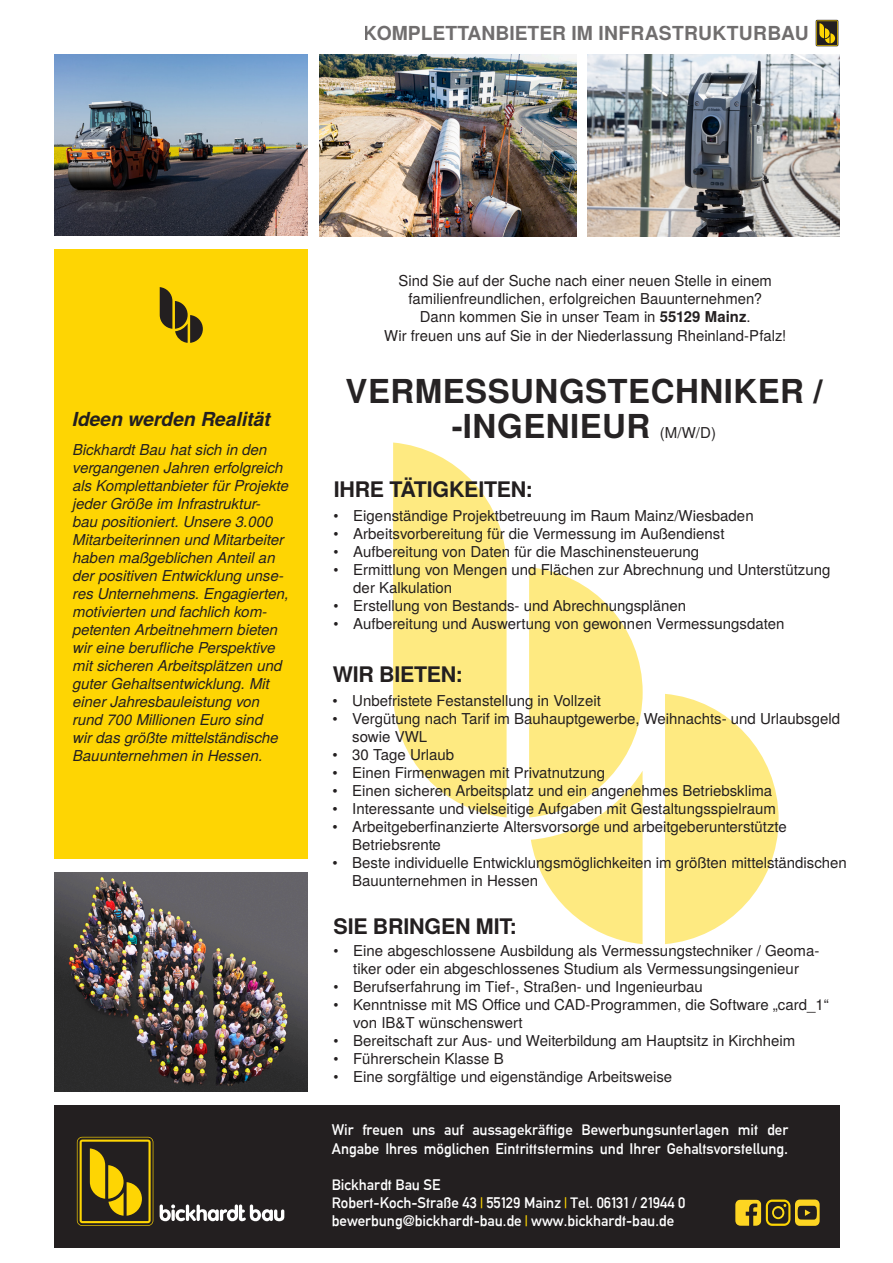
<style>
.page{position:relative;width:893px;height:1263px;background:#fff}
.page>*{position:absolute;margin:0;border:0;box-sizing:border-box;transform-origin:0 0}
.t1{font:700 33px/34.5px "Te X Gyre Heros";letter-spacing:.015em;color:#262324;text-align:center}
.t2{font:700 21.45px "Te X Gyre Heros";letter-spacing:-.01em;color:#231f20}
.t3{font:700 19.35px "Te X Gyre Heros";color:#231f20}
.t4{font:italic 700 19.35px "Te X Gyre Heros";color:#231f20}
.t5{font:15px/18px "Te X Gyre Heros";color:#231f20}
.t6{font:italic 15px/18px "Te X Gyre Heros";color:#231f20}
.t7{font:15px/18px "Alte DIN1451 Mittelschrift";color:#fff}
.s1{font-weight:700}
.s2{font-weight:400;font-size:15px}
.s3{font-size:16.5px}
.s4{color:#fed503}
</style>
<div class="page">
<svg style="left:531px;top:817px;width:112px;height:127px"></svg>
<svg style="left:665px;top:694px;width:114px;height:250px"></svg>
<svg style="left:393px;top:442px;width:250px;height:375px;fill:#feea81"></svg>
<img style="left:588px;top:55px;width:252px;height:182px">
<img style="left:319px;top:55px;width:258px;height:182px">
<div style="left:54px;top:250px;width:253px;height:609px;background:#fed503"></div>
<img style="left:54px;top:873px;width:253px;height:219px">
<svg style="left:160px;top:288px;width:43px;height:55px"></svg>
<svg style="left:816px;top:20px;width:22px;height:26px"></svg>
<svg style="left:816px;top:21px;width:22px;height:25px"></svg>
<img style="left:54px;top:54px;width:253px;height:182px">
<div style="left:54px;top:1106px;width:786px;height:142px;background:#231f20"></div>
<svg style="left:77px;top:1137px;width:76px;height:89px"></svg>
<svg style="left:160px;top:1204px;width:124px;height:17px"></svg>
<svg style="left:735px;top:1199px;width:85px;height:27px"></svg>
<p class="t3" style="left:364px;top:18px;width:446px">KOMPLETTANBIETER IM INFRASTRUKTURBAU</p>
<p class="t4" style="left:72px;top:405px;width:200px">Ideen werden Realität</p>
<p class="t6" style="left:73px;top:439px;width:217px">Bickhardt Bau hat sich in den vergangenen Jahren erfolgreich als Komplettanbieter für Projekte jeder Größe im Infrastruktur&shy;bau positioniert. Unsere 3.000<br>Mitarbeiterinnen und Mitarbeiter haben maßgeblichen Anteil an der positiven Entwicklung unse&shy;res Unternehmens. Engagierten, motivierten und fachlich kom&shy;petenten Arbeitnehmern bieten wir eine berufliche Perspektive mit sicheren Arbeitsplätzen und guter Gehaltsentwicklung. Mit einer Jahresbauleistung von rund 700 Millionen Euro sind<br>wir das größte mittelständische<br>Bauunternehmen in Hessen.</p>
<p class="t5" style="left:399px;top:270px;width:375px;text-align:center">Sind Sie auf der Suche nach einer neuen Stelle in einem familienfreundlichen, erfolgreichen Bauunternehmen?<br>Dann kommen Sie in unser Team in <span class="s1">55129 Mainz</span>.</p>
<p class="t5" style="left:384px;top:326px;width:404px">Wir freuen uns auf Sie in der Niederlassung Rheinland-Pfalz!</p>
<h1 class="t1" style="left:346px;top:372px;width:478px">VERMESSUNGSTECHNIKER / -INGENIEUR <span class="s2">(M/W/D)</span></h1>
<h2 class="t2" style="left:334px;top:473px;width:201px">IHRE TÄTIGKEITEN:</h2>
<p class="t5" style="left:353px;top:506px;width:479px">Eigenständige Projektbetreuung im Raum Mainz/Wiesbaden Arbeitsvorbereitung für die Vermessung im Außendienst<br>Aufbereitung von Daten für die Maschinensteuerung<br>Ermittlung von Mengen und Flächen zur Abrechnung und Unterstützung der Kalkulation<br>Erstellung von Bestands- und Abrechnungsplänen<br>Aufbereitung und Auswertung von gewonnen Vermessungsdaten</p>
<p class="t5" style="left:333px;top:506px;width:7px;text-align:justify">• • • •</p>
<p class="t5" style="left:333px;top:596px;width:7px">• •</p>
<h2 class="t2" style="left:333px;top:658px;width:132px">WIR BIETEN:</h2>
<p class="t5" style="left:332px;top:690px;width:7px">• •</p>
<p class="t5" style="left:332px;top:744px;width:7px;text-align:justify">• • • • •</p>
<p class="t5" style="left:332px;top:852px;width:7px">•</p>
<p class="t5" style="left:352px;top:690px;width:496px">Unbefristete Festanstellung in Vollzeit<br>Vergütung nach Tarif im Bauhauptgewerbe, Weihnachts- und Urlaubsgeld sowie VWL<br>30 Tage Urlaub<br>Einen Firmenwagen mit Privatnutzung<br>Einen sicheren Arbeitsplatz und ein angenehmes Betriebsklima Interessante und vielseitige Aufgaben mit Gestaltungsspielraum Arbeitgeberfinanzierte Altersvorsorge und arbeitgeberunterstützte Betriebsrente<br>Beste individuelle Entwicklungsmöglichkeiten im größten mittelständischen Bauunternehmen in Hessen</p>
<h2 class="t2" style="left:333px;top:910px;width:185px">SIE BRINGEN MIT:</h2>
<p class="t5" style="left:333px;top:940px;width:7px">•</p>
<p class="t5" style="left:333px;top:976px;width:7px">• •</p>
<p class="t5" style="left:333px;top:1030px;width:7px;text-align:justify">• • •</p>
<p class="t5" style="left:353px;top:940px;width:477px">Eine abgeschlossene Ausbildung als Vermessungstechniker / Geoma&shy;tiker oder ein abgeschlossenes Studium als Vermessungsingenieur Berufserfahrung im Tief-, Straßen- und Ingenieurbau<br>Kenntnisse mit MS Office und CAD-Programmen, die Software „card_1“ von IB&amp;T wünschenswert<br>Bereitschaft zur Aus- und Weiterbildung am Hauptsitz in Kirchheim Führerschein Klasse B<br>Eine sorgfältige und eigenständige Arbeitsweise</p>
<p class="t7" style="left:332px;top:1120px;width:458px;line-height:19.4px">Wir freuen uns auf aussagekräftige Bewerbungsunterlagen mit der<br>Angabe Ihres möglichen Eintrittstermins und Ihrer Gehaltsvorstellung<span class="s3">.</span></p>
<p class="t7" style="left:332px;top:1175px;width:355px">Bickhardt Bau SE<br>Robert-Koch-Straße 43 <span class="s4">|</span> 55129 Mainz <span class="s4">|</span> Tel. 06131 / 21944 0 bewerbung@bickhardt-bau.de <span class="s4">|</span> www.bickhardt-bau.de</p>
</div>
